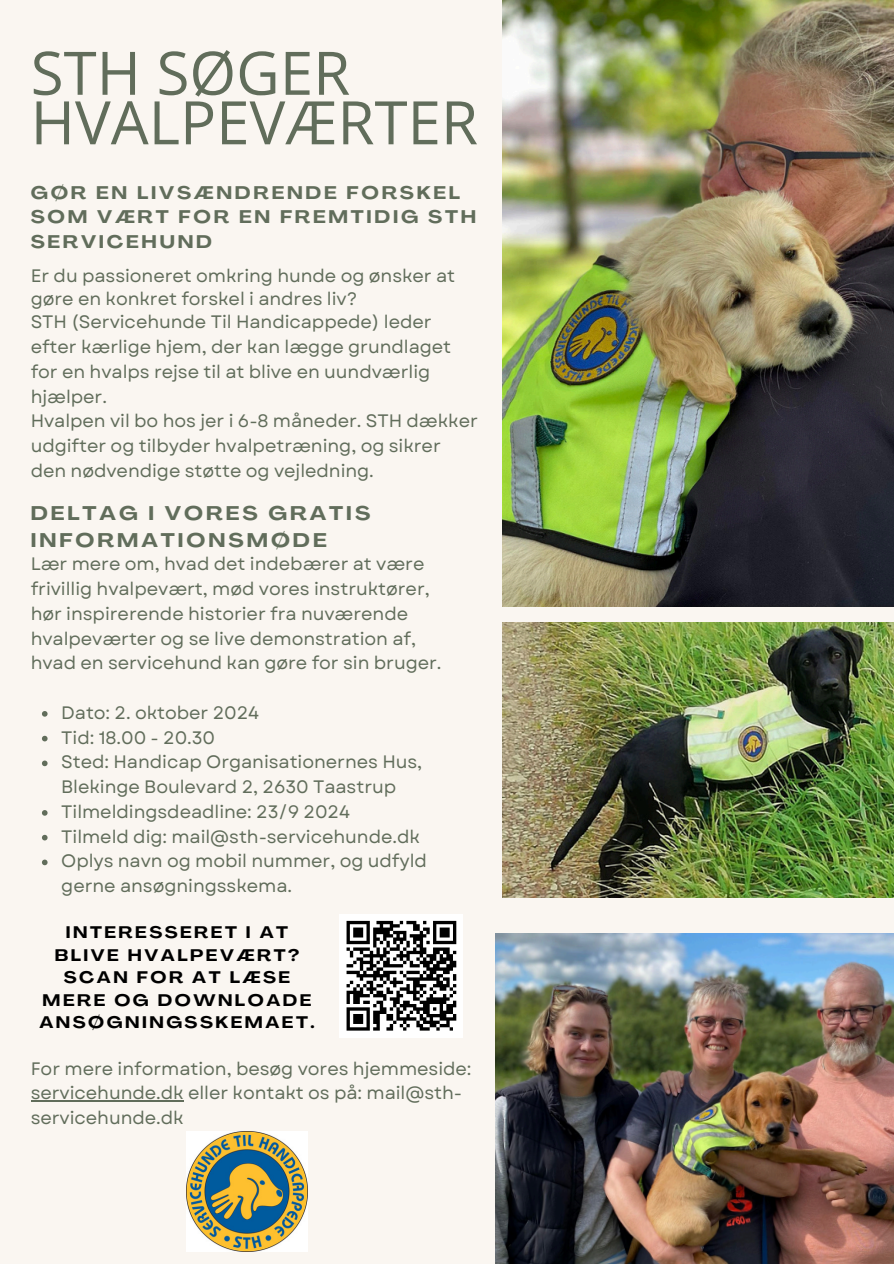
<style>
.page{position:relative;width:894px;height:1264px;background:#fff}
.page>*{position:absolute;margin:0;border:0;box-sizing:border-box;transform-origin:0 0}
.t1{font:60px/49.5px "Open Sans";color:#616d5b}
.t2{font:700 expanded 19.5px/27px "Agrandir";letter-spacing:.155em;color:#616d5b}
.t3{font:18px/24.8px "Garet";letter-spacing:-.005em;color:#616d5b}
.t4{font:700 expanded 18px/24.8px "Agrandir";letter-spacing:.155em;color:#616d5b}
.t5{font:700 expanded 16.5px/22.5px "Agrandir";letter-spacing:.155em;color:#000;text-align:center}
</style>
<div class="page">
<div style="left:0;top:0;width:893px;height:1263px;background:#faf6f1"></div>
<img style="left:502px;top:0;width:391px;height:606px">
<img style="left:495px;top:933px;width:398px;height:330px">
<img style="left:502px;top:622px;width:391px;height:276px">
<img style="left:187px;top:1131px;width:120px;height:120px">
<hr style="left:31px;top:1100px;width:153px;height:1px;background:#616d5b">
<svg style="left:42px;top:711px;width:6px;height:5px"></svg>
<svg style="left:42px;top:735px;width:6px;height:6px"></svg>
<svg style="left:42px;top:760px;width:6px;height:6px"></svg>
<svg style="left:42px;top:810px;width:6px;height:5px"></svg>
<svg style="left:42px;top:834px;width:6px;height:6px"></svg>
<svg style="left:42px;top:859px;width:6px;height:6px"></svg>
<div style="left:340px;top:914px;width:123px;height:123px;background:#fff"></div>
<svg style="left:346px;top:920px;width:111px;height:111px"></svg>
<p class="t1" style="left:31px;top:47px;width:448px">STH SØGER<br>HVALPEVÆRTER</p>
<p class="t4" style="left:31px;top:182px;width:447px">GØR EN LIVSÆNDRENDE FORSKEL<br>SOM VÆRT FOR EN FREMTIDIG STH<br>SERVICEHUND</p>
<h3 class="t3" style="left:31px;top:264px;width:426px;line-height:24px">Er du passioneret omkring hunde og ønsker at gøre en konkret forskel i andres liv?<br>STH (Servicehunde Til Handicappede) leder efter kærlige hjem, der kan lægge grundlaget for en hvalps rejse til at blive en uundværlig hjælper.</h3>
<p class="t3" style="left:31px;top:409px;width:448px">Hvalpen vil bo hos jer i 6-8 måneder. STH dækker udgifter og tilbyder hvalpetræning, og sikrer den nødvendige støtte og vejledning.</p>
<h2 class="t2" style="left:31px;top:501px;width:341px">DELTAG I VORES GRATIS<br>INFORMATIONSMØDE</h2>
<p class="t3" style="left:31px;top:551px;width:412px">Lær mere om, hvad det indebærer at være frivillig hvalpevært, mød vores instruktører, hør inspirerende historier fra nuværende hvalpeværter og se live demonstration af, hvad en servicehund kan gøre for sin bruger.</p>
<p class="t3" style="left:61px;top:700px;width:199px">Dato: 2. oktober 2024</p>
<p class="t3" style="left:61px;top:725px;width:155px">Tid: 18.00 - 20.30</p>
<p class="t3" style="left:61px;top:749px;width:362px">Sted: Handicap Organisationernes Hus,<br>Blekinge Boulevard 2, 2630 Taastrup</p>
<h3 class="t3" style="left:61px;top:799px;width:290px">Tilmeldingsdeadline: 23/9 2024</h3>
<p class="t3" style="left:61px;top:824px;width:360px">Tilmeld dig: mail@sth-servicehunde.dk</p>
<p class="t3" style="left:61px;top:848px;width:367px">Oplys navn og mobil nummer, og udfyld gerne ansøgningsskema.</p>
<p class="t5" style="left:39px;top:922px;width:277px">INTERESSERET I AT<br>BLIVE HVALPEVÆRT?<br>SCAN FOR AT LÆSE<br>MERE OG DOWNLOADE<br>ANSØGNINGSSKEMAET.</p>
<p class="t3" style="left:31px;top:1055px;width:442px">For mere information, besøg vores hjemmeside: servicehunde.dk eller kontakt os på: mail@sth&shy;servicehunde.dk</p>
</div>
